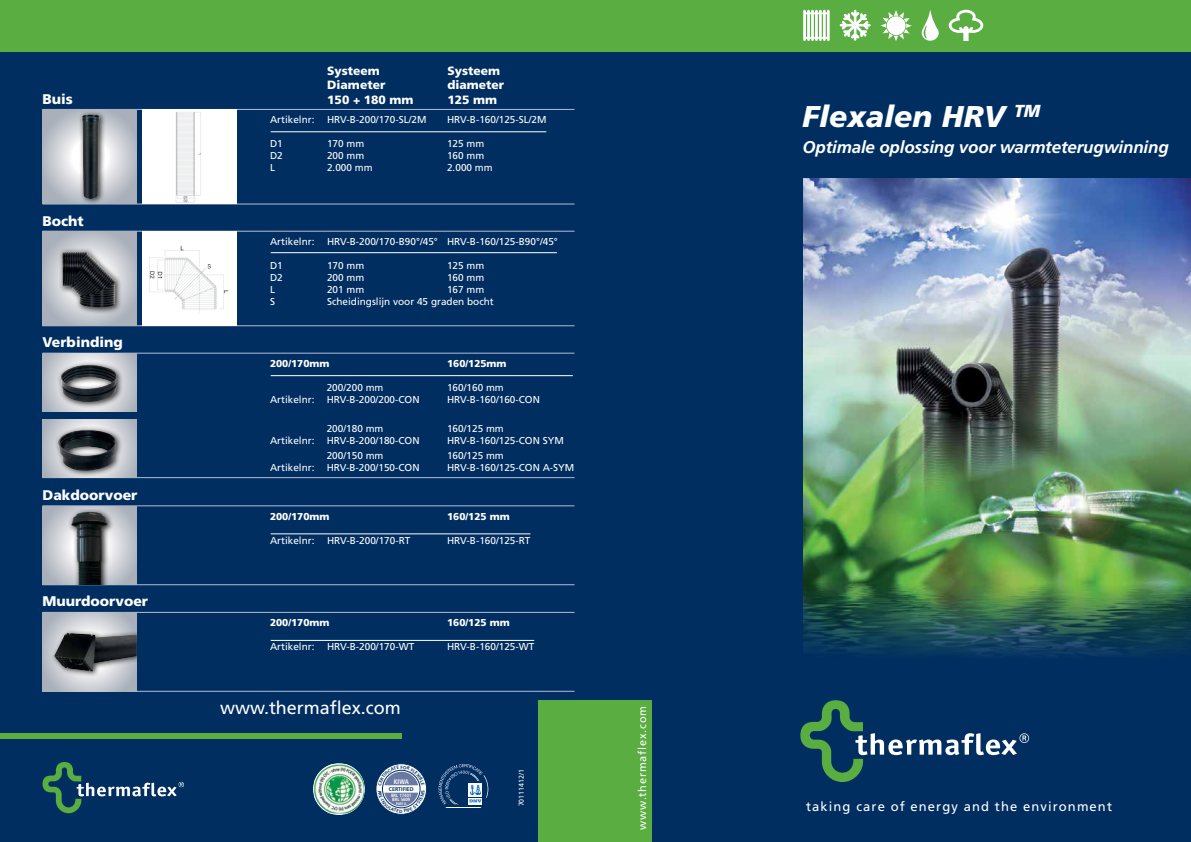
<style>
.page{position:relative;width:1191px;height:842px;background:#002e61}
.page>*{position:absolute;margin:0;border:0;box-sizing:border-box;transform-origin:0 0}
.t1{font:italic 900 30px "Frutiger LT Std";color:#fff}
.t2{font:18px "Frutiger";color:#fff}
.t3{font:italic 700 17px "Frutiger";letter-spacing:-.01em;color:#fff}
.t4{font:900 14px "Frutiger";color:#fff}
.t5{font:13px "Frutiger LT Std";letter-spacing:.085em;color:#fff}
.t6{font:900 12px/14.4px "Frutiger";color:#fff}
.t7{font:11px "Frutiger LT Std";letter-spacing:.07em;color:#fff}
.t8{font:10px "Frutiger";color:#fff}
.t9{font:900 10px "Frutiger";color:#fff}
.t10{font:7px "Frutiger";color:#fff}
.t11{font:700 condensed 6.7px "Frutiger";color:#fff}
.t12{font:700 5.4px "Frutiger";color:#002e61}
.t13{font:700 condensed 4.6px/4.4px "Frutiger";color:#fff}
.t14{font:700 condensed 3.6px "Frutiger";color:#fff}
</style>
<div class="page">
<div style="left:0;top:0;width:1191px;height:51px;background:#59ad41"></div>
<svg style="left:803px;top:10px;width:26px;height:31px"></svg>
<svg style="left:921px;top:10px;width:17px;height:31px"></svg>
<svg style="left:839px;top:10px;width:31px;height:31px"></svg>
<svg style="left:948px;top:10px;width:35px;height:31px"></svg>
<svg style="left:881px;top:10px;width:30px;height:31px"></svg>
<div style="left:539px;top:700px;width:113px;height:142px;background:#59ad41"></div>
<svg style="left:800px;top:700px;width:229px;height:82px"></svg>
<img style="left:803px;top:179px;width:388px;height:385px">
<img style="left:803px;top:564px;width:388px;height:92px">
<div style="left:0;top:733px;width:401px;height:6px;background:#59ad41"></div>
<svg style="left:313px;top:763px;width:52px;height:52px"></svg>
<img style="left:314px;top:764px;width:50px;height:49px">
<div style="left:376px;top:763px;width:51px;height:52px;border:1px solid #002e61;border-radius:50%"></div>
<svg style="left:43px;top:762px;width:141px;height:51px"></svg>
<hr style="left:43px;top:109px;width:531px;height:1px;background:#b5bcd4">
<hr style="left:43px;top:231px;width:531px;height:1px;background:#b5bcd4">
<hr style="left:43px;top:353px;width:531px;height:1px;background:#b5bcd4">
<hr style="left:271px;top:375px;width:302px;height:1px;background:#fff">
<hr style="left:271px;top:252px;width:286px;height:1px;background:#fff">
<hr style="left:43px;top:506px;width:531px;height:1px;background:#b5bcd4">
<hr style="left:43px;top:204px;width:531px;height:1px;background:#b5bcd4">
<hr style="left:43px;top:325px;width:531px;height:1px;background:#b5bcd4">
<hr style="left:43px;top:477px;width:531px;height:1px;background:#b5bcd4">
<hr style="left:43px;top:584px;width:531px;height:1px;background:#b5bcd4">
<hr style="left:445px;top:807px;width:37px;height:1px;background:#fff">
<svg style="left:438px;top:764px;width:50px;height:40px"></svg>
<svg style="left:43px;top:506px;width:94px;height:78px;background:#c0c4cb"></svg>
<div style="left:67px;top:509px;width:47px;height:75px;background:#000;opacity:.75"></div>
<img style="left:70px;top:511px;width:15px;height:73px">
<svg style="left:43px;top:353px;width:94px;height:59px;background:#c2c6cd"></svg>
<div style="left:57px;top:360px;width:67px;height:49px;background:#000;opacity:.75"></div>
<img style="left:60px;top:364px;width:57px;height:38px">
<div style="left:142px;top:231px;width:94px;height:94px;background:#fff"></div>
<img style="left:149px;top:246px;width:80px;height:67px">
<svg style="left:207px;top:264px;width:4px;height:4px"></svg>
<hr style="left:271px;top:533px;width:259px;height:1px;background:#fff">
<hr style="left:271px;top:131px;width:275px;height:1px;background:#fff">
<div style="left:142px;top:110px;width:94px;height:94px;background:#fff"></div>
<img style="left:175px;top:112px;width:26px;height:91px">
<svg style="left:43px;top:110px;width:94px;height:94px;background:#c3c8ce"></svg>
<div style="left:78px;top:110px;width:29px;height:94px;background:#000;opacity:.75"></div>
<img style="left:82px;top:114px;width:9px;height:29px">
<svg style="left:43px;top:419px;width:94px;height:58px;background:#c0c5cc"></svg>
<div style="left:54px;top:426px;width:69px;height:50px;background:#000;opacity:.75"></div>
<img style="left:58px;top:430px;width:58px;height:41px">
<svg style="left:43px;top:231px;width:94px;height:94px;background:#b6bbc4"></svg>
<div style="left:58px;top:247px;width:65px;height:67px;background:#000;opacity:.75"></div>
<img style="left:62px;top:251px;width:24px;height:50px">
<hr style="left:43px;top:612px;width:531px;height:1px;background:#b5bcd4">
<hr style="left:271px;top:640px;width:263px;height:1px;background:#fff">
<hr style="left:43px;top:691px;width:531px;height:1px;background:#b5bcd4">
<svg style="left:43px;top:613px;width:94px;height:78px;background:#c0c4cb"></svg>
<div style="left:51px;top:629px;width:86px;height:49px;background:#000;opacity:.75"></div>
<img style="left:54px;top:633px;width:83px;height:39px">
<svg style="left:378px;top:765px;width:47px;height:47px;background:#9baac1"></svg>
<h3 class="t4" style="left:43px;top:90px;width:32px">Buis</h3>
<h3 class="t4" style="left:43px;top:212px;width:43px">Bocht</h3>
<h3 class="t4" style="left:43px;top:334px;width:82px">Verbinding</h3>
<h3 class="t4" style="left:43px;top:487px;width:96px">Dakdoorvoer</h3>
<h3 class="t4" style="left:43px;top:593px;width:107px">Muurdoorvoer</h3>
<p class="t6" style="left:327px;top:63px;width:88px">Systeem<br>Diameter<br>150 + 180 mm</p>
<p class="t6" style="left:447px;top:63px;width:58px">Systeem diameter<br>125 mm</p>
<p class="t8" style="left:270px;top:113px;width:46px">Artikelnr:</p>
<p class="t8" style="left:327px;top:113px;width:101px">HRV-B-200/170-SL/2M</p>
<p class="t8" style="left:447px;top:113px;width:101px">HRV-B-160/125-SL/2M</p>
<p class="t8" style="left:270px;top:137px;width:14px">D1</p>
<p class="t8" style="left:327px;top:137px;width:39px">170 mm</p>
<p class="t8" style="left:447px;top:137px;width:39px">125 mm</p>
<p class="t8" style="left:270px;top:149px;width:14px">D2</p>
<p class="t8" style="left:327px;top:149px;width:39px">200 mm</p>
<p class="t8" style="left:447px;top:149px;width:39px">160 mm</p>
<p class="t8" style="left:270px;top:161px;width:6px">L</p>
<p class="t8" style="left:327px;top:161px;width:47px">2.000 mm</p>
<p class="t8" style="left:447px;top:161px;width:47px">2.000 mm</p>
<p class="t8" style="left:270px;top:235px;width:46px">Artikelnr:</p>
<p class="t8" style="left:327px;top:235px;width:232px">HRV-B-200/170-B90°/45° HRV-B-160/125-B90°/45°</p>
<p class="t8" style="left:270px;top:259px;width:14px">D1</p>
<p class="t8" style="left:327px;top:259px;width:39px">170 mm</p>
<p class="t8" style="left:447px;top:259px;width:39px">125 mm</p>
<p class="t8" style="left:270px;top:271px;width:14px">D2</p>
<p class="t8" style="left:327px;top:271px;width:39px">200 mm</p>
<p class="t8" style="left:447px;top:271px;width:39px">160 mm</p>
<p class="t8" style="left:270px;top:283px;width:6px">L</p>
<p class="t8" style="left:327px;top:283px;width:39px">201 mm</p>
<p class="t8" style="left:447px;top:283px;width:39px">167 mm</p>
<p class="t8" style="left:270px;top:295px;width:6px">S</p>
<p class="t8" style="left:327px;top:295px;width:168px">Scheidingslijn voor 45 graden bocht</p>
<p class="t9" style="left:270px;top:358px;width:61px">200/170mm</p>
<p class="t9" style="left:447px;top:358px;width:61px">160/125mm</p>
<p class="t8" style="left:327px;top:382px;width:58px">200/200 mm</p>
<p class="t8" style="left:447px;top:382px;width:58px">160/160 mm</p>
<p class="t8" style="left:270px;top:394px;width:151px">Artikelnr: HRV-B-200/200-CON</p>
<p class="t8" style="left:447px;top:394px;width:94px">HRV-B-160/160-CON</p>
<p class="t8" style="left:327px;top:422px;width:58px">200/180 mm</p>
<p class="t8" style="left:447px;top:422px;width:58px">160/125 mm</p>
<p class="t8" style="left:270px;top:434px;width:151px">Artikelnr: HRV-B-200/180-CON</p>
<p class="t8" style="left:447px;top:434px;width:118px">HRV-B-160/125-CON SYM</p>
<p class="t8" style="left:327px;top:449px;width:58px">200/150 mm</p>
<p class="t8" style="left:447px;top:449px;width:58px">160/125 mm</p>
<p class="t8" style="left:270px;top:461px;width:151px">Artikelnr: HRV-B-200/150-CON</p>
<p class="t8" style="left:447px;top:461px;width:129px">HRV-B-160/125-CON A-SYM</p>
<p class="t9" style="left:270px;top:510px;width:61px">200/170mm</p>
<p class="t9" style="left:447px;top:510px;width:64px">160/125 mm</p>
<p class="t8" style="left:270px;top:535px;width:46px">Artikelnr:</p>
<p class="t8" style="left:327px;top:535px;width:85px">HRV-B-200/170-RT</p>
<p class="t8" style="left:447px;top:535px;width:85px">HRV-B-160/125-RT</p>
<p class="t9" style="left:270px;top:617px;width:61px">200/170mm</p>
<p class="t9" style="left:447px;top:617px;width:64px">160/125 mm</p>
<p class="t8" style="left:270px;top:641px;width:46px">Artikelnr:</p>
<p class="t8" style="left:327px;top:641px;width:89px">HRV-B-200/170-WT</p>
<p class="t8" style="left:447px;top:641px;width:89px">HRV-B-160/125-WT</p>
<h2 class="t2" style="left:220px;top:697px;width:182px">www.thermaflex.com</h2>
<p class="t11" style="left:394px;top:777px;width:17px">KIWA</p>
<p class="t13" style="left:391px;top:793px;width:22px">BRL 17401<br>BRL 5609</p>
<p class="t14" style="left:396px;top:802px;width:12px">PART A</p>
<p class="t12" style="left:389px;top:786px;width:27px">CERTIFIED</p>
<p class="t10" style="left:517px;top:806px;width:38px;rotate:-90deg">70111412/1</p>
<p class="t7" style="left:636px;top:830px;width:125px;rotate:-90deg">www.thermaflex.com</p>
<h1 class="t1" style="left:802px;top:99px;width:239px">Flexalen HRV <sup>TM</sup></h1>
<h3 class="t3" style="left:802px;top:137px;width:368px">Optimale oplossing voor warmteterugwinning</h3>
<h3 class="t5" style="left:806px;top:798px;width:307px">taking care of energy and the environment</h3>
</div>
